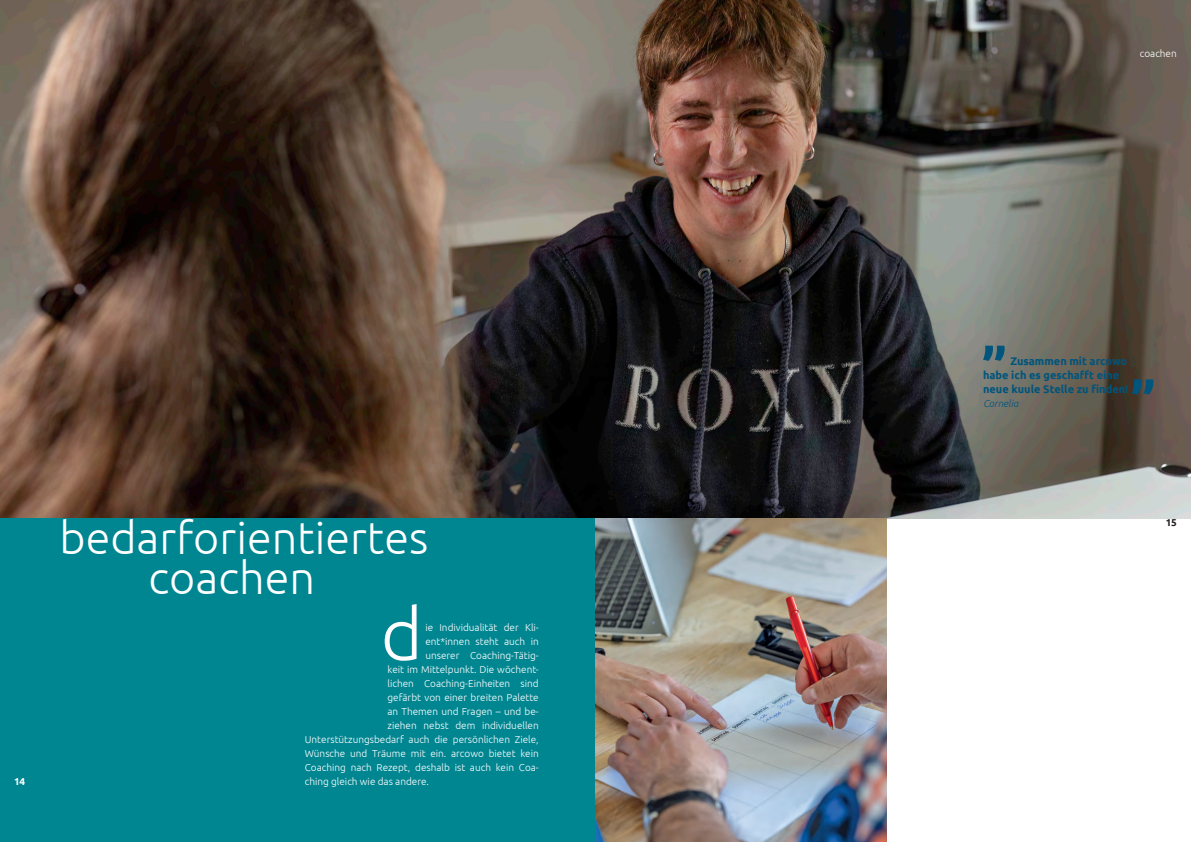
<style>
.page{position:relative;width:1191px;height:842px;background:#fff}
.page>*{position:absolute;margin:0;border:0;box-sizing:border-box;transform-origin:0 0}
.t1{font:300 72px "Ubuntu";color:#fff}
.t2{font:300 45px/40px "Ubuntu";color:#fff;text-align:center}
.t3{font:700 11px/14px "Ubuntu";color:#01547c}
.t4{font:300 10px "Ubuntu";color:#fff}
.t5{font:italic 300 10px "Ubuntu";color:#01547c}
.t6{font:700 10px "Ubuntu";color:#fff}
.t7{font:700 10px "Ubuntu";color:#231f20}
</style>
<div class="page">
<img style="left:0;top:0;width:1191px;height:519px">
<div style="left:0;top:519px;width:595px;height:323px;background:#008691"></div>
<img style="left:595px;top:519px;width:291px;height:323px">
<svg style="left:983px;top:346px;width:21px;height:15px"></svg>
<svg style="left:1131px;top:379px;width:22px;height:16px"></svg>
<p class="t6" style="left:14px;top:775px;width:12px">14</p>
<h2 class="t2" style="left:59px;top:516px;width:370px">bedarforientiertes coachen</h2>
<p class="t4" style="left:425px;top:621px;width:115px">ie Individualität der Kli-</p>
<p class="t4" style="left:425px;top:635px;width:115px">ent*innen steht auch in</p>
<p class="t4" style="left:425px;top:649px;width:115px">unserer Coaching-Tätig-</p>
<p class="t4" style="left:387px;top:663px;width:153px">keit im Mittelpunkt. Die wöchent-</p>
<p class="t4" style="left:387px;top:677px;width:153px">lichen Coaching-Einheiten sind</p>
<p class="t4" style="left:387px;top:691px;width:153px">gefärbt von einer breiten Palette</p>
<p class="t4" style="left:387px;top:705px;width:153px">an Themen und Fragen – und be-</p>
<p class="t4" style="left:387px;top:719px;width:153px">ziehen nebst dem individuellen</p>
<p class="t4" style="left:305px;top:733px;width:235px">Unterstützungsbedarf auch die persönlichen Ziele,</p>
<p class="t4" style="left:305px;top:747px;width:235px">Wünsche und Träume mit ein. arcowo bietet kein</p>
<p class="t4" style="left:305px;top:761px;width:235px">Coaching nach Rezept, deshalb ist auch kein Coa-</p>
<p class="t4" style="left:305px;top:775px;width:126px">ching gleich wie das andere.</p>
<h1 class="t1" style="left:381px;top:591px;width:43px">d</h1>
<p class="t4" style="left:1139px;top:47px;width:38px">coachen</p>
<p class="t3" style="left:983px;top:353px;width:147px;text-indent:27px">Zusammen mit arcowo habe ich es geschafft eine neue kuule Stelle zu finden!</p>
<p class="t5" style="left:983px;top:397px;width:37px">Cornelia</p>
<p class="t7" style="left:1166px;top:516px;width:12px">15</p>
</div>
